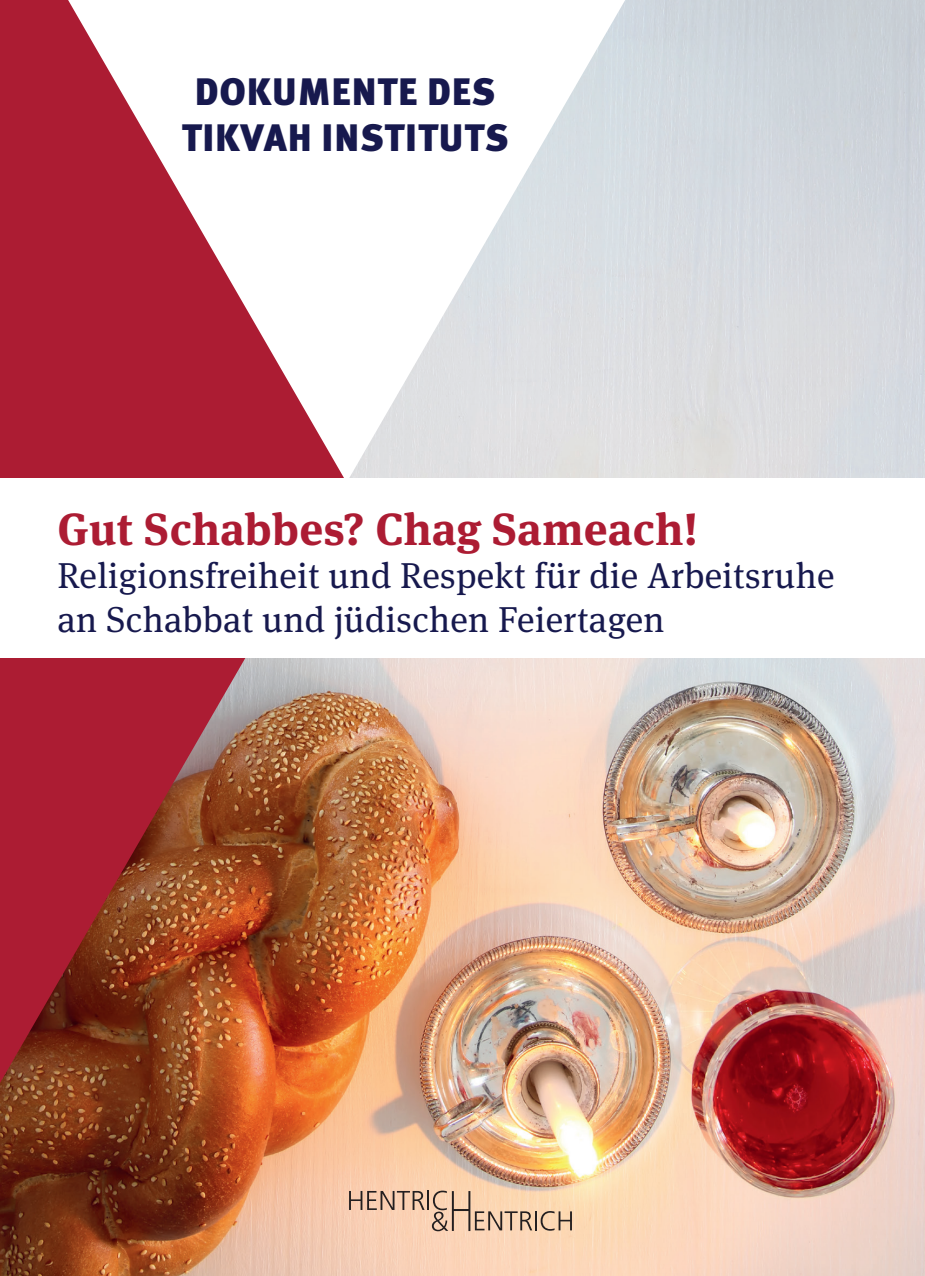
<style>
.page{position:relative;width:925px;height:1276px;background:#fff}
.page>*{position:absolute;margin:0;border:0;box-sizing:border-box;transform-origin:0 0}
.t1{font:700 45px "Meta Serif Pro";letter-spacing:.01em;color:#ac1c33}
.t2{font:900 38.25px/45.7px "Meta Pro";letter-spacing:.02em;color:#17194e;text-align:center}
.t3{font:36px/43.2px "Meta Serif Pro";letter-spacing:.01em;color:#17194e}
</style>
<div class="page">
<img style="left:0;top:0;width:925px;height:1276px">
<svg style="left:349px;top:1190px;width:223px;height:41px;background:#dbb99e"></svg>
<div style="left:0;top:478px;width:925px;height:179px;background:#fff"></div>
<p class="t2" style="left:182px;top:67px;width:329px">DOKUMENTE DES<br>TIKVAH INSTITUTS</p>
<p class="t1" style="left:57px;top:493px;width:642px">Gut Schabbes? Chag Sameach!</p>
<p class="t3" style="left:57px;top:552px;width:778px">Religionsfreiheit und Respekt für die Arbeitsruhe an Schabbat und jüdischen Feiertagen</p>
</div>
